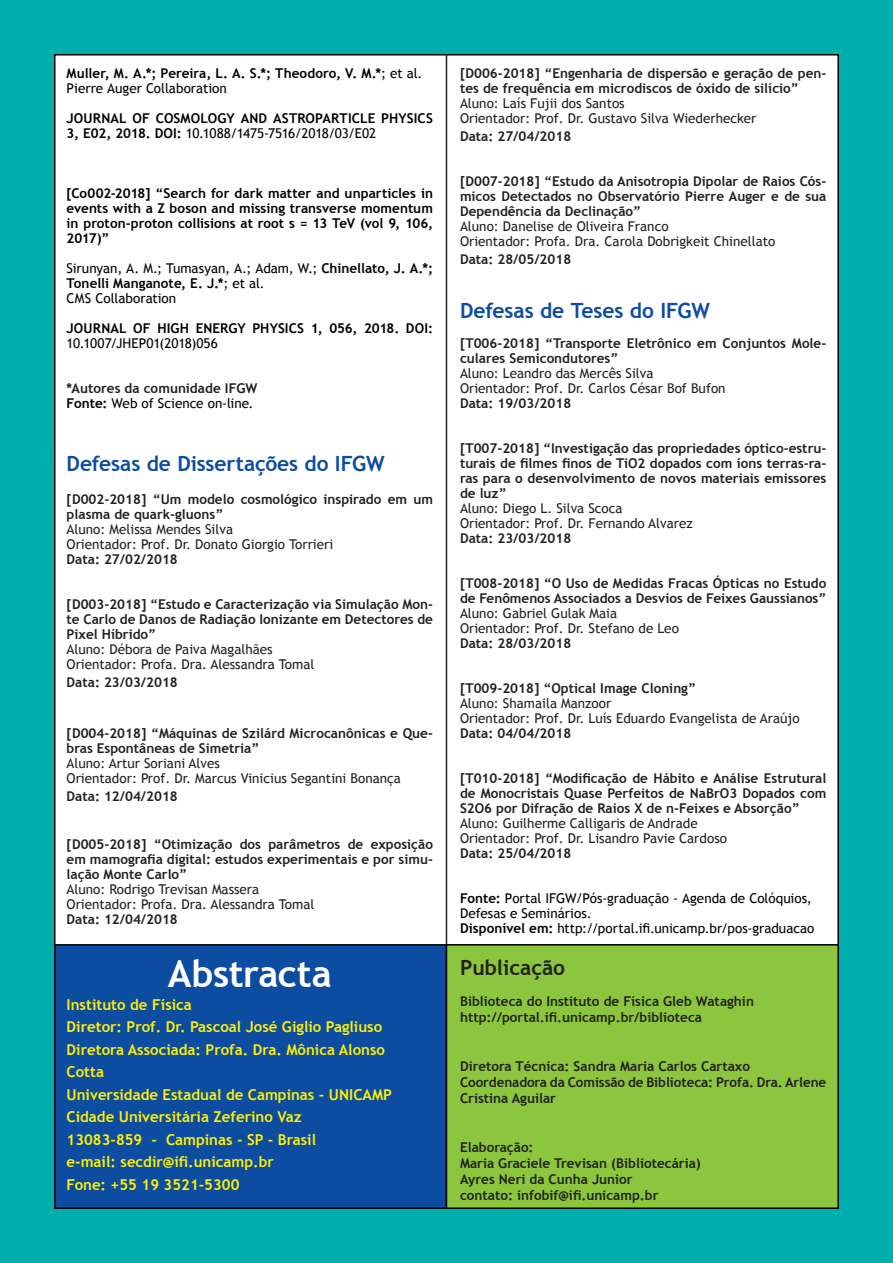
<style>
.page{position:relative;width:893px;height:1263px;background:#fff}
.page>*{position:absolute;margin:0;border:0;box-sizing:border-box;transform-origin:0 0}
.t1{font:700 37.5px "Trebuchet MS";letter-spacing:-.015em;color:#fff}
.t2{font:700 21px "Trebuchet MS";letter-spacing:-.005em;color:#0d4da1}
.t3{font:700 21px "Trebuchet MS";color:#231f20}
.t4{font:700 15px/22.5px "Trebuchet MS";color:#fff101}
.t5{font:700 13.5px/15px "Trebuchet MS";color:#231f20}
.t6{font:13.5px/15px "Trebuchet MS";color:#231f20}
.t7{font:700 13.5px/15px "Trebuchet MS";letter-spacing:.005em;color:#000}
.t8{font:13.5px/15px "Trebuchet MS";color:#000}
.s1{font-weight:400}
.s2{font-weight:700}
.s3{color:#000}
.s4{font-weight:400;color:#000}
</style>
<div class="page">
<div style="left:1px;top:1px;width:891px;height:1261px;background:#00afad"></div>
<div style="left:54px;top:54px;width:785px;height:1155px;background:#fff;border:2px solid #000"></div>
<hr style="left:446px;top:54px;width:1px;height:890px;background:#231f20">
<div style="left:54px;top:944px;width:393px;height:265px;background:#0d4da1;border:2px solid #000"></div>
<div style="left:446px;top:944px;width:393px;height:265px;background:#8bc63e;border:2px solid #000"></div>
<p class="t7" style="left:67px;top:66px;width:357px">Muller, M. A.*; Pereira, L. A. S.*; Theodoro, V. M.*<span class="s1">; et al.<br>Pierre Auger Collaboration</span></p>
<p class="t7" style="left:67px;top:111px;width:368px">JOURNAL OF COSMOLOGY AND ASTROPARTICLE PHYSICS<br>3, E02, 2018. DOI: <span class="s1">10.1088/1475-7516/2018/03/E02</span></p>
<p class="t7" style="left:67px;top:186px;width:368px;text-align:justify">[Co002-2018] “Search for dark matter and unparticles in events with a Z boson and missing transverse momentum in proton-proton collisions at root s = 13 TeV (vol 9, 106, 2017)”</p>
<p class="t8" style="left:67px;top:261px;width:368px">Sirunyan, A. M.; Tumasyan, A.; Adam, W.; <span class="s2">Chinellato, J. A.*;<br>Tonelli Manganote, E. J.*</span>; et al.<br>CMS Collaboration</p>
<p class="t7" style="left:67px;top:321px;width:368px">JOURNAL OF HIGH ENERGY PHYSICS 1, 056, 2018. DOI:</p>
<p class="t8" style="left:67px;top:336px;width:153px">10.1007/JHEP01(2018)056</p>
<p class="t5" style="left:67px;top:381px;width:192px">*Autores da comunidade IFGW<br><span class="s3">Fonte:</span> <span class="s4">Web of Science on-line.</span></p>
<h2 class="t2" style="left:67px;top:450px;width:320px">Defesas de Dissertações do IFGW</h2>
<p class="t5" style="left:67px;top:492px;width:368px">[D002-2018] “Um modelo cosmológico inspirado em um plasma de quark-gluons”</p>
<p class="t6" style="left:67px;top:522px;width:268px">Aluno: Melissa Mendes Silva<br>Orientador: Prof. Dr. Donato Giorgio Torrieri</p>
<p class="t5" style="left:67px;top:552px;width:113px">Data: 27/02/2018</p>
<p class="t5" style="left:67px;top:597px;width:368px;text-align:justify">[D003-2018] “Estudo e Caracterização via Simulação Mon&shy;te Carlo de Danos de Radiação Ionizante em Detectores de Pixel Híbrido”</p>
<p class="t6" style="left:67px;top:642px;width:249px">Aluno: Débora de Paiva Magalhães<br>Orientador: Profa. Dra. Alessandra Tomal</p>
<p class="t5" style="left:67px;top:675px;width:113px">Data: 23/03/2018</p>
<p class="t5" style="left:67px;top:726px;width:368px">[D004-2018] “Máquinas de Szilárd Microcanônicas e Que&shy;bras Espontâneas de Simetria”</p>
<p class="t6" style="left:67px;top:756px;width:336px">Aluno: Artur Soriani Alves<br>Orientador: Prof. Dr. Marcus Vinicius Segantini Bonança</p>
<p class="t5" style="left:67px;top:789px;width:113px">Data: 12/04/2018</p>
<p class="t5" style="left:67px;top:837px;width:368px;text-align:justify">[D005-2018] “Otimização dos parâmetros de exposição em mamografia digital: estudos experimentais e por simu&shy;lação Monte Carlo”</p>
<p class="t6" style="left:67px;top:882px;width:249px">Aluno: Rodrigo Trevisan Massera<br>Orientador: Profa. Dra. Alessandra Tomal</p>
<p class="t5" style="left:67px;top:912px;width:113px">Data: 12/04/2018</p>
<h1 class="t1" style="left:168px;top:950px;width:165px">Abstracta</h1>
<p class="t4" style="left:67px;top:993px;width:327px">Instituto de Física<br>Diretor: Prof. Dr. Pascoal José Giglio Pagliuso<br>Diretora Associada: Profa. Dra. Mônica Alonso<br>Cotta<br>Universidade Estadual de Campinas - UNICAMP<br>Cidade Universitária Zeferino Vaz<br>13083-859 - Campinas - SP - Brasil<br>e-mail: secdir@ifi.unicamp.br<br>Fone: +55 19 3521-5300</p>
<p class="t5" style="left:460px;top:66px;width:368px">[D006-2018] “Engenharia de dispersão e geração de pen&shy;tes de frequência em microdiscos de óxido de silício”</p>
<p class="t6" style="left:460px;top:96px;width:298px">Aluno: Laís Fujii dos Santos<br>Orientador: Prof. Dr. Gustavo Silva Wiederhecker</p>
<p class="t5" style="left:460px;top:129px;width:113px">Data: 27/04/2018</p>
<p class="t5" style="left:460px;top:174px;width:368px;text-align:justify">[D007-2018] “Estudo da Anisotropia Dipolar de Raios Cós&shy;micos Detectados no Observatório Pierre Auger e de sua Dependência da Declinação”</p>
<p class="t6" style="left:460px;top:219px;width:317px">Aluno: Danelise de Oliveira Franco<br>Orientador: Profa. Dra. Carola Dobrigkeit Chinellato</p>
<p class="t5" style="left:460px;top:252px;width:113px">Data: 28/05/2018</p>
<h2 class="t2" style="left:460px;top:297px;width:252px">Defesas de Teses do IFGW</h2>
<p class="t5" style="left:460px;top:336px;width:368px">[T006-2018] “Transporte Eletrônico em Conjuntos Mole&shy;culares Semicondutores”</p>
<p class="t6" style="left:460px;top:366px;width:267px">Aluno: Leandro das Mercês Silva<br>Orientador: Prof. Dr. Carlos César Bof Bufon</p>
<p class="t5" style="left:460px;top:396px;width:113px">Data: 19/03/2018</p>
<p class="t5" style="left:460px;top:441px;width:368px;text-align:justify">[T007-2018] “Investigação das propriedades óptico-estru&shy;turais de filmes finos de TiO2 dopados com íons terras-ra&shy;ras para o desenvolvimento de novos materiais emissores de luz”</p>
<p class="t6" style="left:460px;top:501px;width:234px">Aluno: Diego L. Silva Scoca<br>Orientador: Prof. Dr. Fernando Alvarez</p>
<p class="t5" style="left:460px;top:531px;width:113px">Data: 23/03/2018</p>
<p class="t5" style="left:460px;top:576px;width:368px">[T008-2018] “O Uso de Medidas Fracas Ópticas no Estudo de Fenômenos Associados a Desvios de Feixes Gaussianos”</p>
<p class="t6" style="left:460px;top:606px;width:220px">Aluno: Gabriel Gulak Maia<br>Orientador: Prof. Dr. Stefano de Leo</p>
<p class="t5" style="left:460px;top:636px;width:113px">Data: 28/03/2018</p>
<p class="t5" style="left:460px;top:681px;width:237px">[T009-2018] “Optical Image Cloning”</p>
<p class="t6" style="left:460px;top:696px;width:341px">Aluno: Shamaila Manzoor<br>Orientador: Prof. Dr. Luís Eduardo Evangelista de Araújo</p>
<p class="t5" style="left:460px;top:726px;width:113px">Data: 04/04/2018</p>
<p class="t5" style="left:460px;top:771px;width:368px;text-align:justify">[T010-2018] “Modificação de Hábito e Análise Estrutural de Monocristais Quase Perfeitos de NaBrO3 Dopados com S2O6 por Difração de Raios X de n-Feixes e Absorção”</p>
<p class="t6" style="left:460px;top:816px;width:269px">Aluno: Guilherme Calligaris de Andrade<br>Orientador: Prof. Dr. Lisandro Pavie Cardoso</p>
<p class="t5" style="left:460px;top:846px;width:113px">Data: 25/04/2018</p>
<p class="t8" style="left:460px;top:891px;width:356px"><span class="s2">Fonte:</span> Portal IFGW/Pós-graduação - Agenda de Colóquios,<br>Defesas e Seminários.<br><span class="s2">Disponível em:</span> http://portal.ifi.unicamp.br/pos-graduacao</p>
<h2 class="t3" style="left:460px;top:954px;width:107px">Publicação</h2>
<p class="t5" style="left:460px;top:993px;width:295px;line-height:16.2px">Biblioteca do Instituto de Física Gleb Wataghin http://portal.ifi.unicamp.br/biblioteca</p>
<p class="t5" style="left:460px;top:1058px;width:368px;line-height:16.2px">Diretora Técnica: Sandra Maria Carlos Cartaxo<br>Coordenadora da Comissão de Biblioteca: Profa. Dra. Arlene<br>Cristina Aguilar</p>
<p class="t5" style="left:460px;top:1139px;width:242px;line-height:16.2px">Elaboração:<br>Maria Graciele Trevisan (Bibliotecária)<br>Ayres Neri da Cunha Junior<br>contato: infobif@ifi.unicamp.br</p>
</div>
